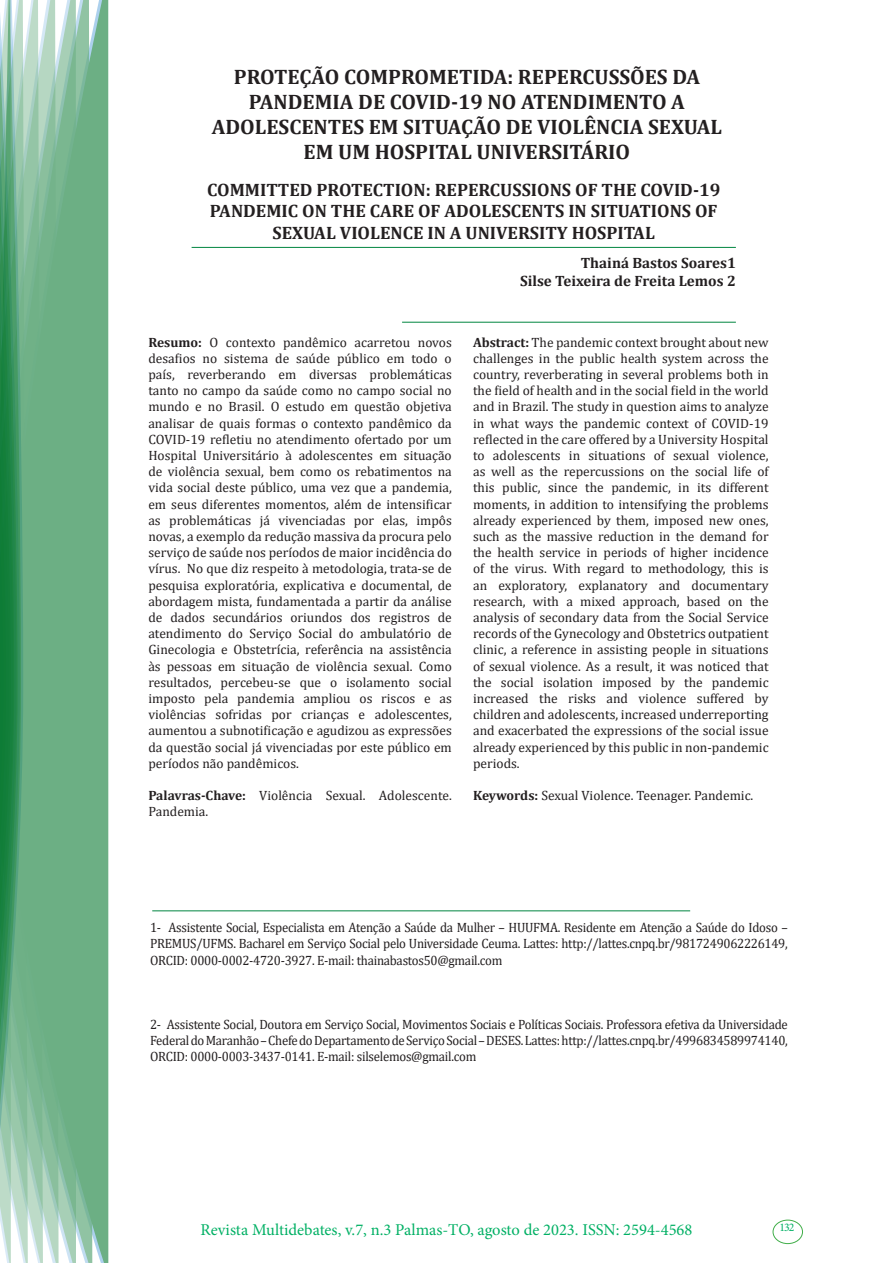
<style>
.page{position:relative;width:893px;height:1263px;background:#fff}
.page>*{position:absolute;margin:0;border:0;box-sizing:border-box;transform-origin:0 0}
.t1{font:700 21px/25.2px "Cambria";color:#231f20;text-align:center}
.t2{font:700 18px/21.6px "Cambria";color:#231f20;text-align:center}
.t3{font:16.5px "Minion Pro";color:#00b064}
.Autores{font:700 15px "Cambria";color:#231f20}
.Currículo{font:13.5px/16.2px "Cambria";color:#231f20;text-align:justify}
.Currículo-2{font:13.5px/16.2px "Cambria";color:#231f20;text-align:justify;scale:.95 1}
.t4{font:11.7px "Minion Pro";color:#00b064}
.s1{font-weight:700}
</style>
<div class="page">
<div style="left:95px;top:0;width:14px;height:1263px;background:#6caf84"></div>
<svg style="left:79px;top:0;width:16px;height:1263px;background:#71b289"></svg>
<svg style="left:62px;top:0;width:17px;height:1263px;background:#75b48c"></svg>
<svg style="left:45px;top:0;width:17px;height:1263px;background:#7cb792"></svg>
<svg style="left:30px;top:0;width:15px;height:1263px;background:#80ba96"></svg>
<svg style="left:0;top:0;width:30px;height:1263px;background:#61a97f"></svg>
<div style="left:772px;top:1219px;width:31px;height:25px;border:1px solid #40ae49;border-radius:50%"></div>
<hr style="left:152px;top:910px;width:538px;height:1px;background:#008540">
<hr style="left:192px;top:247px;width:544px;height:1px;background:#008540">
<hr style="left:402px;top:322px;width:334px;height:1px;background:#008540">
<p class="t1" style="left:212px;top:63px;width:512px">PROTEÇÃO COMPROMETIDA: REPERCUSSÕES DA PANDEMIA DE COVID-19 NO ATENDIMENTO A ADOLESCENTES EM SITUAÇÃO DE VIOLÊNCIA SEXUAL EM UM HOSPITAL UNIVERSITÁRIO</p>
<p class="t2" style="left:207px;top:178px;width:515px">COMMITTED PROTECTION: REPERCUSSIONS OF THE COVID-19<br>PANDEMIC ON THE CARE OF ADOLESCENTS IN SITUATIONS OF<br>SEXUAL VIOLENCE IN A UNIVERSITY HOSPITAL</p>
<p class="Autores" style="left:581px;top:252px;width:157px">Thainá Bastos Soares1</p>
<p class="Autores" style="left:520px;top:270px;width:217px">Silse Teixeira de Freita Lemos 2</p>
<p class="Currículo" style="left:148px;top:334px;width:305px"><span class="s1">Resumo:</span> O contexto pandêmico acarretou novos desafios no sistema de saúde público em todo o país, reverberando em diversas problemáticas tanto no campo da saúde como no campo social no mundo e no Brasil. O estudo em questão objetiva analisar de quais formas o contexto pandêmico da COVID-19 refletiu no atendimento ofertado por um Hospital Universitário à adolescentes em situação de violência sexual, bem como os rebatimentos na vida social deste público, uma vez que a pandemia, em seus diferentes momentos, além de intensificar as problemáticas já vivenciadas por elas, impôs novas, a exemplo da redução massiva da procura pelo serviço de saúde nos períodos de maior incidência do vírus. No que diz respeito à metodologia, trata-se de pesquisa exploratória, explicativa e documental, de abordagem mista, fundamentada a partir da análise de dados secundários oriundos dos registros de atendimento do Serviço Social do ambulatório de Ginecologia e Obstetrícia, referência na assistência às pessoas em situação de violência sexual. Como resultados, percebeu-se que o isolamento social imposto pela pandemia ampliou os riscos e as violências sofridas por crianças e adolescentes, aumentou a subnotificação e agudizou as expressões da questão social já vivenciadas por este público em períodos não pandêmicos.</p>
<p class="Currículo" style="left:148px;top:787px;width:305px"><span class="s1">Palavras-Chave:</span> Violência Sexual. Adolescente.<br>Pandemia.</p>
<p class="Currículo" style="left:473px;top:334px;width:297px"><span class="s1">Abstract:</span> The pandemic context brought about new challenges in the public health system across the country, reverberating in several problems both in the field of health and in the social field in the world and in Brazil. The study in question aims to analyze in what ways the pandemic context of COVID-19 reflected in the care offered by a University Hospital to adolescents in situations of sexual violence, as well as the repercussions on the social life of this public, since the pandemic, in its different moments, in addition to intensifying the problems already experienced by them, imposed new ones, such as the massive reduction in the demand for the health service in periods of higher incidence of the virus. With regard to methodology, this is an exploratory, explanatory and documentary research, with a mixed approach, based on the analysis of secondary data from the Social Service records of the Gynecology and Obstetrics outpatient clinic, a reference in assisting people in situations of sexual violence. As a result, it was noticed that the social isolation imposed by the pandemic increased the risks and violence suffered by children and adolescents, increased underreporting and exacerbated the expressions of the social issue already experienced by this public in non-pandemic periods.</p>
<p class="Currículo" style="left:473px;top:787px;width:282px"><span class="s1">Keywords:</span> Sexual Violence. Teenager. Pandemic.</p>
<p class="Currículo-2" style="left:150px;top:919px;width:673px">1- Assistente Social, Especialista em Atenção a Saúde da Mulher – HUUFMA. Residente em Atenção a Saúde do Idoso – PREMUS/UFMS. Bacharel em Serviço Social pelo Universidade Ceuma. Lattes: http://lattes.cnpq.br/9817249062226149, ORCID: 0000-0002-4720-3927. E-mail: thainabastos50@gmail.com</p>
<p class="Currículo-2" style="left:150px;top:1016px;width:673px">2- Assistente Social, Doutora em Serviço Social, Movimentos Sociais e Políticas Sociais. Professora efetiva da Universidade Federal do Maranhão – Chefe do Departamento de Serviço Social – DESES. Lattes: http://lattes.cnpq.br/4996834589974140, ORCID: 0000-0003-3437-0141. E-mail: silselemos@gmail.com</p>
<p class="t3" style="left:200px;top:1218px;width:493px">Revista Multidebates, v.7, n.3 Palmas-TO, agosto de 2023. ISSN: 2594-4568</p>
<p class="t4" style="left:779px;top:1219px;width:16px">132</p>
</div>
